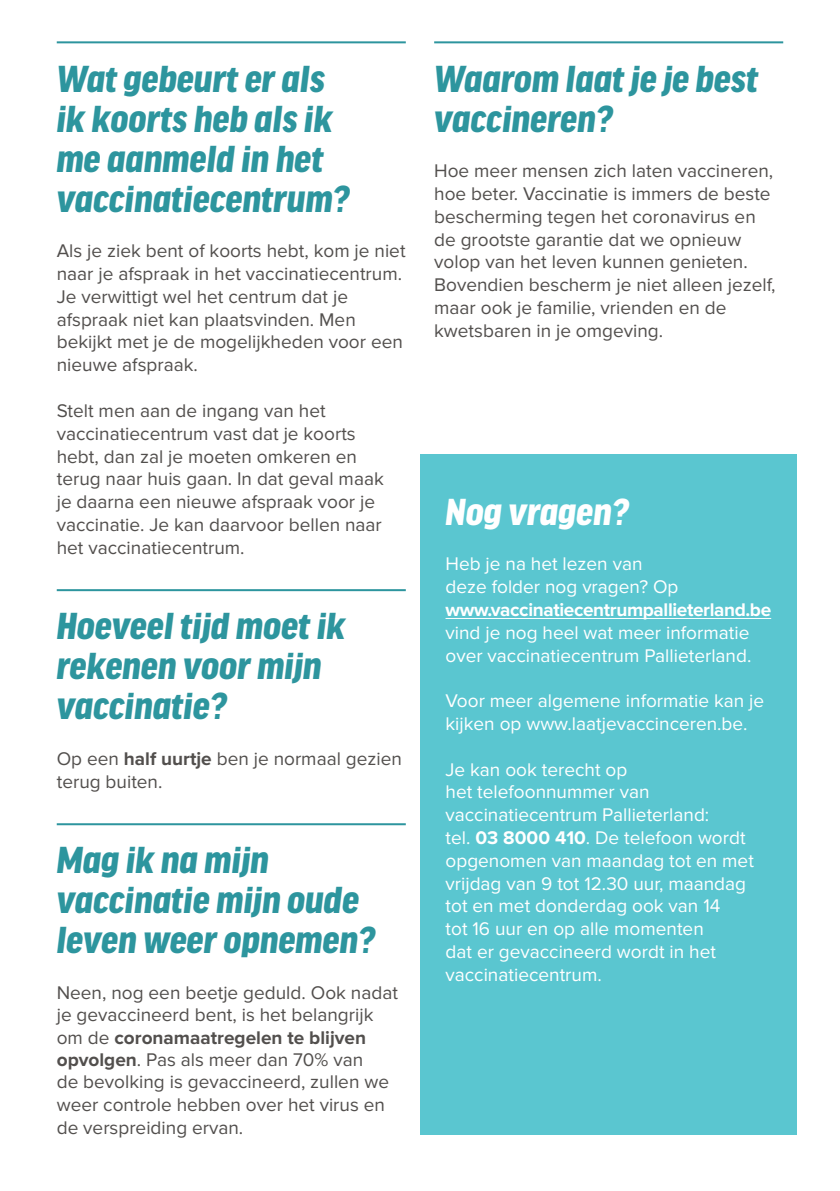
<style>
.page{position:relative;width:840px;height:1191px;background:#fff}
.page>*{position:absolute;margin:0;border:0;box-sizing:border-box;transform-origin:0 0}
.t1{font:italic 900 40px/40px "Good Headline Pro Narr";color:#2d959e}
.t2{font:italic 900 40px "Good Headline Pro Narr";color:#fff}
.t3{font:19px/22.8px "Proxima Nova";color:#524f4d}
.t4{font:19px/22.8px "Proxima Nova";color:#fff}
.t5{font:700 19px "Proxima Nova";letter-spacing:-.02em;color:#fff}
.s1{font-weight:700}
</style>
<div class="page">
<div style="left:420px;top:454px;width:376px;height:680px;background:#5ac6d0"></div>
<hr style="left:57px;top:41px;width:348px;height:2px;background:#2d959e">
<hr style="left:57px;top:589px;width:348px;height:2px;background:#2d959e">
<hr style="left:57px;top:823px;width:348px;height:2px;background:#2d959e">
<hr style="left:434px;top:41px;width:348px;height:2px;background:#2d959e">
<hr style="left:445px;top:618px;width:325px;height:1px;background:#fff">
<h1 class="t1" style="left:57px;top:60px;width:294px">Wat gebeurt er als ik koorts heb als ik me aanmeld in het vaccinatiecentrum?</h1>
<p class="t3" style="left:57px;top:240px;width:350px">Als je ziek bent of koorts hebt, kom je niet naar je afspraak in het vaccinatiecentrum.<br>Je verwittigt wel het centrum dat je afspraak niet kan plaatsvinden. Men bekijkt met je de mogelijkheden voor een nieuwe afspraak.</p>
<p class="t3" style="left:57px;top:400px;width:328px">Stelt men aan de ingang van het vaccinatiecentrum vast dat je koorts hebt, dan zal je moeten omkeren en terug naar huis gaan. In dat geval maak je daarna een nieuwe afspraak voor je vaccinatie. Je kan daarvoor bellen naar het vaccinatiecentrum.</p>
<h1 class="t1" style="left:57px;top:607px;width:290px">Hoeveel tijd moet ik rekenen voor mijn vaccinatie?</h1>
<p class="t3" style="left:57px;top:748px;width:346px">Op een <span class="s1">half uurtje</span> ben je normaal gezien terug buiten.</p>
<h1 class="t1" style="left:57px;top:841px;width:320px">Mag ik na mijn vaccinatie mijn oude leven weer opnemen?</h1>
<p class="t3" style="left:57px;top:981px;width:342px">Neen, nog een beetje geduld. Ook nadat je gevaccineerd bent, is het belangrijk om de <span class="s1">coronamaatregelen te blijven opvolgen</span>. Pas als meer dan 70% van<br>de bevolking is gevaccineerd, zullen we weer controle hebben over het virus en de verspreiding ervan.</p>
<h1 class="t1" style="left:434px;top:60px;width:326px">Waarom laat je je best vaccineren?</h1>
<p class="t3" style="left:434px;top:160px;width:343px">Hoe meer mensen zich laten vaccineren, hoe beter. Vaccinatie is immers de beste bescherming tegen het coronavirus en de grootste garantie dat we opnieuw volop van het leven kunnen genieten.<br>Bovendien bescherm je niet alleen jezelf, maar ook je familie, vrienden en de kwetsbaren in je omgeving.</p>
<h1 class="t2" style="left:445px;top:493px;width:185px">Nog vragen?</h1>
<p class="t4" style="left:445px;top:553px;width:234px">Heb je na het lezen van deze folder nog vragen? Op</p>
<p class="t5" style="left:445px;top:598px;width:327px">www.vaccinatiecentrumpallieterland.be</p>
<p class="t4" style="left:445px;top:621px;width:307px">vind je nog heel wat meer informatie over vaccinatiecentrum Pallieterland.</p>
<p class="t4" style="left:445px;top:690px;width:320px">Voor meer algemene informatie kan je kijken op www.laatjevaccinceren.be.</p>
<p class="t4" style="left:445px;top:758px;width:310px">Je kan ook terecht op<br>het telefoonnummer van vaccinatiecentrum Pallieterland:<br>tel. <span class="s1">03 8000 410</span>. De telefoon wordt opgenomen van maandag tot en met vrijdag van 9 tot 12.30 uur, maandag tot en met donderdag ook van 14<br>tot 16 uur en op alle momenten<br>dat er gevaccineerd wordt in het vaccinatiecentrum.</p>
</div>
